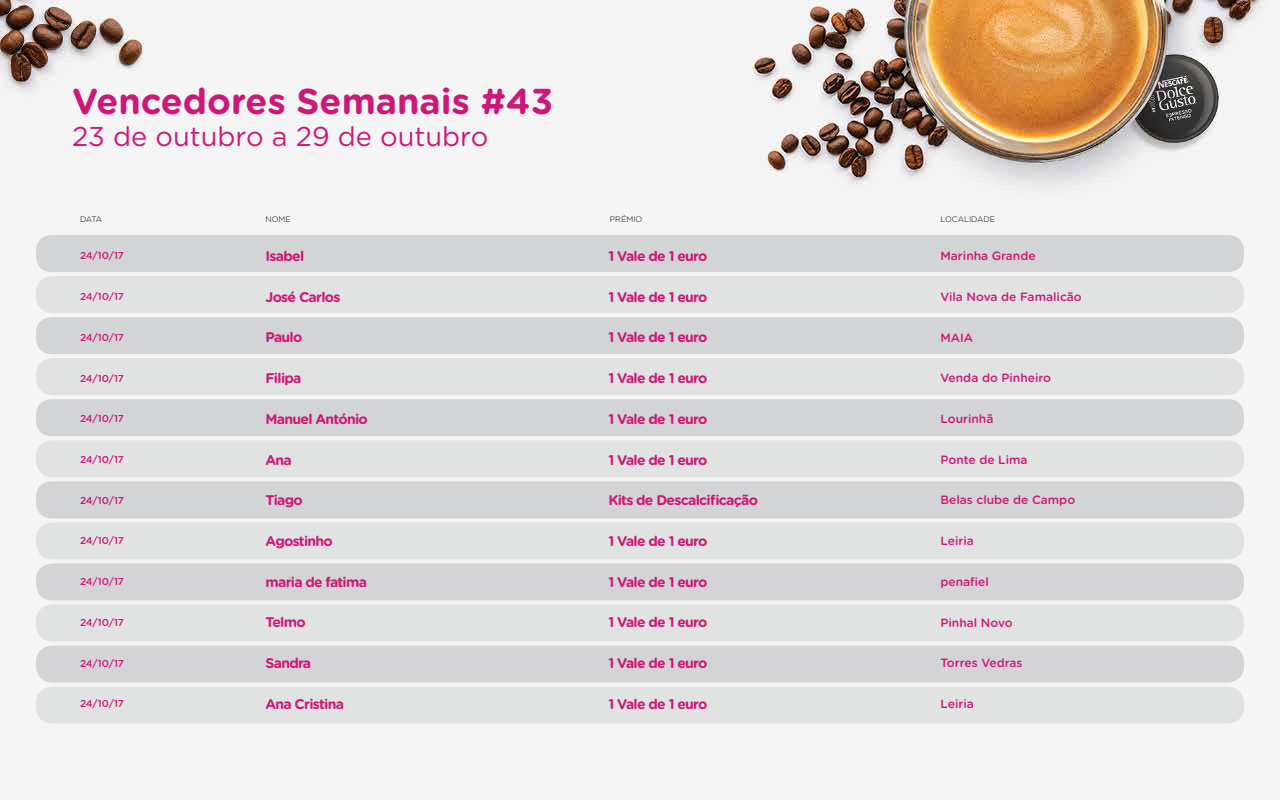
<style>
.page{position:relative;width:1280px;height:800px;background:#fff}
.page>*{position:absolute;margin:0;border:0;box-sizing:border-box;transform-origin:0 0}
.t1{font:700 36px "Gotham Rounded";color:#ce1877}
.t2{font:27.2px "Gotham Rounded";color:#ce1877}
.t3{font:700 14px "Gotham Rounded";letter-spacing:-.05em;color:#ce1877}
.t4{font:500 12px "Gotham Rounded";color:#ce1877}
.t5{font:500 10px "Gotham Rounded";color:#ce1877}
.t6{font:300 8px "Gotham Rounded";color:#000}
</style>
<div class="page">
<img style="left:0;top:0;width:1270px;height:724px">
<div style="left:36px;top:235px;width:1208px;height:37px;background:#d1d3d4;border-radius:16px"></div>
<div style="left:36px;top:399px;width:1208px;height:37px;background:#d1d3d4;border-radius:16px"></div>
<div style="left:36px;top:317px;width:1208px;height:37px;background:#d1d3d4;border-radius:16px"></div>
<div style="left:36px;top:481px;width:1208px;height:37px;background:#d1d3d4;border-radius:16px"></div>
<div style="left:36px;top:276px;width:1208px;height:37px;background:#e0e1e2;border-radius:16px"></div>
<div style="left:36px;top:440px;width:1208px;height:37px;background:#e0e1e2;border-radius:16px"></div>
<div style="left:36px;top:358px;width:1208px;height:37px;background:#e0e1e2;border-radius:16px"></div>
<div style="left:36px;top:522px;width:1208px;height:37px;background:#e0e1e2;border-radius:16px"></div>
<div style="left:36px;top:563px;width:1208px;height:37px;background:#d3d3d5;border-radius:16px"></div>
<div style="left:36px;top:605px;width:1208px;height:37px;background:#e0e1e2;border-radius:16px"></div>
<div style="left:36px;top:646px;width:1208px;height:37px;background:#d3d3d5;border-radius:16px"></div>
<div style="left:36px;top:687px;width:1208px;height:37px;background:#e0e1e2;border-radius:16px"></div>
<h1 class="t1" style="left:72px;top:75px;width:483px">Vencedores Semanais #43</h1>
<h2 class="t2" style="left:72px;top:118px;width:418px">23 de outubro a 29 de outubro</h2>
<p class="t6" style="left:80px;top:214px;width:24px">DATA</p>
<p class="t6" style="left:265px;top:214px;width:27px">NOME</p>
<p class="t6" style="left:610px;top:214px;width:34px">PRÉMIO</p>
<p class="t6" style="left:940px;top:214px;width:56px">LOCALIDADE</p>
<p class="t5" style="left:80px;top:249px;width:46px">24/10/17</p>
<p class="t3" style="left:266px;top:246px;width:40px">Isabel</p>
<p class="t3" style="left:608px;top:246px;width:101px">1 Vale de 1 euro</p>
<p class="t4" style="left:940px;top:247px;width:97px">Marinha Grande</p>
<p class="t5" style="left:80px;top:289px;width:46px">24/10/17</p>
<p class="t3" style="left:266px;top:286px;width:77px">José Carlos</p>
<p class="t3" style="left:608px;top:286px;width:101px">1 Vale de 1 euro</p>
<p class="t4" style="left:940px;top:288px;width:143px">Vila Nova de Famalicão</p>
<p class="t5" style="left:80px;top:330px;width:46px">24/10/17</p>
<p class="t3" style="left:266px;top:327px;width:38px">Paulo</p>
<p class="t3" style="left:608px;top:327px;width:101px">1 Vale de 1 euro</p>
<p class="t4" style="left:940px;top:329px;width:34px">MAIA</p>
<p class="t5" style="left:80px;top:371px;width:46px">24/10/17</p>
<p class="t3" style="left:266px;top:368px;width:38px">Filipa</p>
<p class="t3" style="left:608px;top:368px;width:101px">1 Vale de 1 euro</p>
<p class="t4" style="left:940px;top:369px;width:112px">Venda do Pinheiro</p>
<p class="t5" style="left:80px;top:412px;width:46px">24/10/17</p>
<p class="t3" style="left:266px;top:409px;width:104px">Manuel António</p>
<p class="t3" style="left:608px;top:409px;width:101px">1 Vale de 1 euro</p>
<p class="t4" style="left:940px;top:410px;width:54px">Lourinhã</p>
<p class="t5" style="left:80px;top:452px;width:46px">24/10/17</p>
<p class="t3" style="left:266px;top:449px;width:28px">Ana</p>
<p class="t3" style="left:608px;top:449px;width:101px">1 Vale de 1 euro</p>
<p class="t4" style="left:940px;top:451px;width:89px">Ponte de Lima</p>
<p class="t5" style="left:80px;top:493px;width:46px">24/10/17</p>
<p class="t3" style="left:266px;top:490px;width:39px">Tiago</p>
<p class="t3" style="left:608px;top:490px;width:151px">Kits de Descalcificação</p>
<p class="t4" style="left:940px;top:492px;width:136px">Belas clube de Campo</p>
<p class="t5" style="left:80px;top:534px;width:46px">24/10/17</p>
<p class="t3" style="left:266px;top:531px;width:69px">Agostinho</p>
<p class="t3" style="left:608px;top:531px;width:101px">1 Vale de 1 euro</p>
<p class="t4" style="left:940px;top:532px;width:35px">Leiria</p>
<p class="t5" style="left:80px;top:574px;width:46px">24/10/17</p>
<p class="t3" style="left:266px;top:571px;width:103px">maria de fatima</p>
<p class="t3" style="left:608px;top:571px;width:101px">1 Vale de 1 euro</p>
<p class="t4" style="left:940px;top:573px;width:50px">penafiel</p>
<p class="t5" style="left:80px;top:615px;width:46px">24/10/17</p>
<p class="t3" style="left:266px;top:612px;width:42px">Telmo</p>
<p class="t3" style="left:608px;top:612px;width:101px">1 Vale de 1 euro</p>
<p class="t4" style="left:940px;top:614px;width:74px">Pinhal Novo</p>
<p class="t5" style="left:80px;top:656px;width:46px">24/10/17</p>
<p class="t3" style="left:266px;top:653px;width:47px">Sandra</p>
<p class="t3" style="left:608px;top:653px;width:101px">1 Vale de 1 euro</p>
<p class="t4" style="left:940px;top:655px;width:83px">Torres Vedras</p>
<p class="t5" style="left:80px;top:697px;width:46px">24/10/17</p>
<p class="t3" style="left:266px;top:694px;width:80px">Ana Cristina</p>
<p class="t3" style="left:608px;top:694px;width:101px">1 Vale de 1 euro</p>
<p class="t4" style="left:940px;top:695px;width:35px">Leiria</p>
</div>
